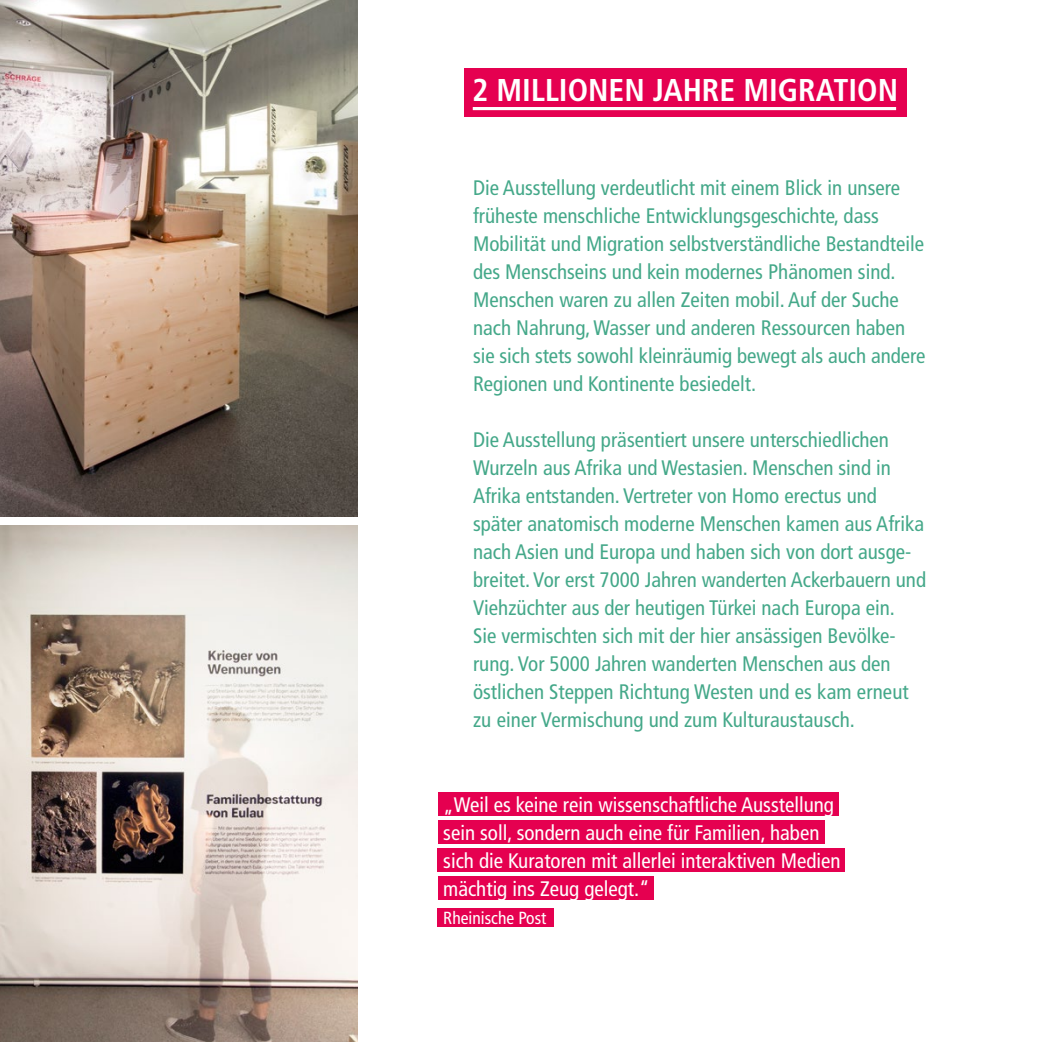
<style>
.page{position:relative;width:1042px;height:1042px;background:#fff}
.page>*{position:absolute;margin:0;border:0;box-sizing:border-box;transform-origin:0 0}
.t1{font:700 condensed 31.5px "Frutiger LT Std";color:#fff}
.t2{font:condensed 21px/28px "Frutiger LT Std";color:#44a889}
.t3{font:condensed 21px/28px "Frutiger LT Std";color:#fff}
.t4{font:condensed 17.5px "Frutiger LT Std";color:#fff}
</style>
<div class="page">
<img style="left:0;top:0;width:357px;height:516px">
<div style="left:464px;top:68px;width:442px;height:49px;background:#e50050"></div>
<hr style="left:473px;top:107px;width:423px;height:3px;background:#fff">
<div style="left:438px;top:792px;width:400px;height:23px;background:#e50050"></div>
<div style="left:438px;top:820px;width:386px;height:23px;background:#e50050"></div>
<div style="left:438px;top:848px;width:407px;height:23px;background:#e50050"></div>
<div style="left:438px;top:876px;width:215px;height:23px;background:#e50050"></div>
<div style="left:438px;top:908px;width:116px;height:18px;background:#e50050"></div>
<img style="left:0;top:525px;width:357px;height:517px">
<h1 class="t1" style="left:472px;top:71px;width:427px">2 MILLIONEN JAHRE MIGRATION</h1>
<p class="t2" style="left:473px;top:174px;width:454px">Die Ausstellung verdeutlicht mit einem Blick in unsere früheste menschliche Entwicklungsgeschichte, dass Mobilität und Migration selbstverständliche Bestandteile des Menschseins und kein modernes Phänomen sind.<br>Menschen waren zu allen Zeiten mobil. Auf der Suche nach Nahrung, Wasser und anderen Ressourcen haben sie sich stets sowohl kleinräumig bewegt als auch andere Regionen und Kontinente besiedelt.</p>
<p class="t2" style="left:473px;top:426px;width:455px">Die Ausstellung präsentiert unsere unterschiedlichen Wurzeln aus Afrika und Westasien. Menschen sind in Afrika entstanden. Vertreter von Homo erectus und später anatomisch moderne Menschen kamen aus Afrika nach Asien und Europa und haben sich von dort ausge&shy;breitet. Vor erst 7000 Jahren wanderten Ackerbauern und Viehzüchter aus der heutigen Türkei nach Europa ein.<br>Sie vermischten sich mit der hier ansässigen Bevölke&shy;rung. Vor 5000 Jahren wanderten Menschen aus den östlichen Steppen Richtung Westen und es kam erneut zu einer Vermischung und zum Kulturaustausch.</p>
<p class="t3" style="left:443px;top:790px;width:399px">„Weil es keine rein wissenschaftliche Ausstellung sein soll, sondern auch eine für Familien, haben sich die Kuratoren mit allerlei interaktiven Medien mächtig ins Zeug gelegt.“</p>
<p class="t4" style="left:443px;top:907px;width:105px">Rheinische Post</p>
</div>
